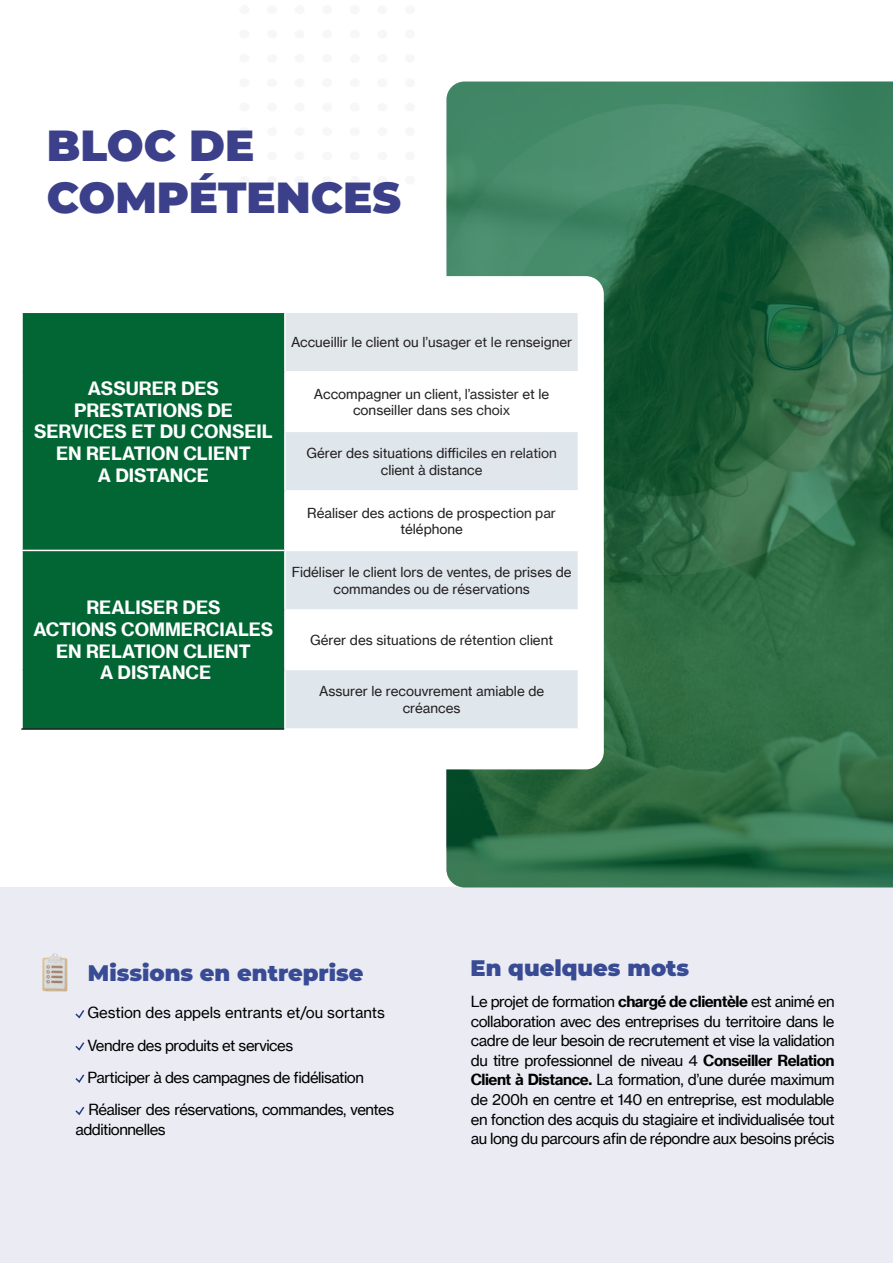
<style>
.page{position:relative;width:893px;height:1263px;background:#fff}
.page>*{position:absolute;margin:0;border:0;box-sizing:border-box;transform-origin:0 0}
.t1{font:900 43.5px/52.2px "Montserrat";color:#3c408a}
.t2{font:900 22.5px "Montserrat";color:#394b94}
.t3{font:700 18px/21.6px "N Haas Grotesk TX Pro";color:#fff;text-align:center}
.t4{font:15px/19.5px "N Haas Grotesk TX Pro";letter-spacing:-.03em;color:#000001}
.t5{font:13.5px/16.2px "N Haas Grotesk TX Pro";color:#231f20;text-align:center}
.s1{font-weight:700}
</style>
<div class="page">
<svg style="left:446px;top:82px;width:447px;height:805px;background:#317048"></svg>
<div style="left:0;top:887px;width:893px;height:376px;background:#ebecf3"></div>
<svg style="left:446px;top:575px;width:158px;height:194px"></svg>
<div style="left:23px;top:313px;width:261px;height:415px;background:#026634"></div>
<div style="left:285px;top:312px;width:293px;height:60px;background:#e2e7ec"></div>
<svg style="left:446px;top:611px;width:132px;height:58px"></svg>
<div style="left:285px;top:431px;width:293px;height:60px;background:#dfe6ec"></div>
<div style="left:285px;top:550px;width:293px;height:60px;background:#dfe6ec"></div>
<div style="left:285px;top:669px;width:293px;height:60px;background:#dfe6ec"></div>
<hr style="left:21px;top:728px;width:263px;height:2px;background:#231f20">
<hr style="left:285px;top:311px;width:294px;height:2px;background:#fff">
<hr style="left:284px;top:371px;width:295px;height:2px;background:#fff">
<hr style="left:284px;top:431px;width:295px;height:1px;background:#fff">
<hr style="left:284px;top:490px;width:295px;height:2px;background:#fff">
<hr style="left:285px;top:550px;width:294px;height:1px;background:#fff">
<hr style="left:284px;top:551px;width:2px;height:58px;background:#fff">
<hr style="left:578px;top:551px;width:1px;height:58px;background:#fff">
<hr style="left:284px;top:609px;width:295px;height:2px;background:#fff">
<hr style="left:578px;top:611px;width:1px;height:58px;background:#fff">
<hr style="left:284px;top:669px;width:295px;height:1px;background:#fff">
<hr style="left:284px;top:670px;width:2px;height:58px;background:#fff">
<hr style="left:578px;top:670px;width:1px;height:58px;background:#fff">
<hr style="left:284px;top:728px;width:295px;height:2px;background:#fff">
<hr style="left:21px;top:550px;width:264px;height:1px;background:#fff">
<hr style="left:284px;top:313px;width:2px;height:58px;background:#fff">
<hr style="left:284px;top:432px;width:2px;height:58px;background:#fff">
<img style="left:446px;top:104px;width:447px;height:471px">
<img style="left:42px;top:953px;width:26px;height:39px">
<svg style="left:75px;top:1010px;width:10px;height:9px"></svg>
<svg style="left:75px;top:1042px;width:10px;height:9px"></svg>
<svg style="left:75px;top:1074px;width:10px;height:9px"></svg>
<svg style="left:75px;top:1106px;width:10px;height:10px"></svg>
<h1 class="t1" style="left:47px;top:117px;width:356px">BLOC DE<br>COMPÉTENCES</h1>
<p class="t3" style="left:34px;top:378px;width:240px">ASSURER DES<br>PRESTATIONS DE<br>SERVICES ET DU CONSEIL<br>EN RELATION CLIENT<br>A DISTANCE</p>
<p class="t3" style="left:34px;top:597px;width:241px">REALISER DES<br>ACTIONS COMMERCIALES<br>EN RELATION CLIENT<br>A DISTANCE</p>
<p class="t5" style="left:291px;top:334px;width:283px">Accueillir le client ou l’usager et le renseigner</p>
<p class="t5" style="left:314px;top:386px;width:237px">Accompagner un client, l’assister et le conseiller dans ses choix</p>
<p class="t5" style="left:306px;top:445px;width:252px">Gérer des situations difficiles en relation client à distance</p>
<p class="t5" style="left:307px;top:505px;width:250px">Réaliser des actions de prospection par téléphone</p>
<p class="t5" style="left:292px;top:564px;width:281px">Fidéliser le client lors de ventes, de prises de commandes ou de réservations</p>
<p class="t5" style="left:310px;top:632px;width:244px">Gérer des situations de rétention client</p>
<p class="t5" style="left:319px;top:683px;width:227px">Assurer le recouvrement amiable de créances</p>
<h2 class="t2" style="left:88px;top:956px;width:277px">Missions en entreprise</h2>
<p class="t4" style="left:87px;top:997px;width:308px;line-height:32.2px">Gestion des appels entrants et/ou sortants Vendre des produits et services<br>Participer à des campagnes de fidélisation Réaliser des réservations, commandes, ventes</p>
<p class="t4" style="left:75px;top:1119px;width:92px">additionnelles</p>
<h2 class="t2" style="left:471px;top:951px;width:220px">En quelques mots</h2>
<p class="t4" style="left:471px;top:992px;width:365px;text-align:justify">Le projet de formation <span class="s1">chargé de clientèle</span> est animé en collaboration avec des entreprises du territoire dans le cadre de leur besoin de recrutement et vise la validation du titre professionnel de niveau 4 <span class="s1">Conseiller Relation Client à Distance.</span> La formation, d’une durée maximum de 200h en centre et 140 en entreprise, est modulable en fonction des acquis du stagiaire et individualisée tout au long du parcours afin de répondre aux besoins précis</p>
</div>
